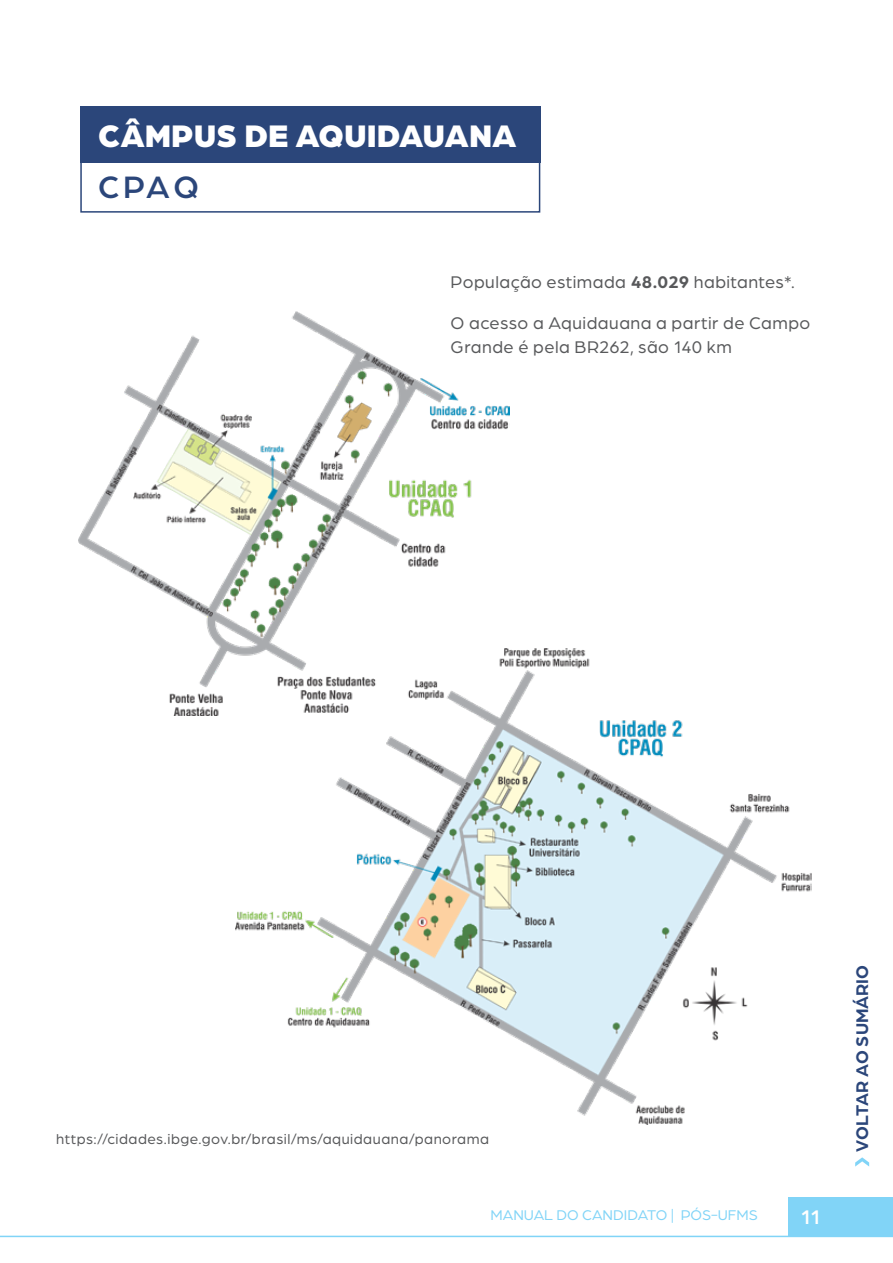
<style>
.page{position:relative;width:893px;height:1263px;background:#fff}
.page>*{position:absolute;margin:0;border:0;box-sizing:border-box;transform-origin:0 0}
.t1{font:900 33.15px "Arboria";color:#fff}
.t2{font:500 33px "Arboria";color:#2b467a}
.t3{font:500 21px "Arboria";color:#fff}
.t4{font:18px/24px "Arboria";letter-spacing:.025em;color:#58595b}
.t5{font:700 18px "Arboria";color:#2b467a}
.t6{font:15px "Arboria";letter-spacing:.035em;color:#58595b}
.t7{font:15px "Arboria";color:#81d4f7}
.s1{font-weight:700}
</style>
<div class="page">
<div style="left:788px;top:1197px;width:105px;height:39px;background:#81d4f7"></div>
<svg style="left:855px;top:1157px;width:14px;height:9px"></svg>
<svg style="left:0;top:1236px;width:893px;height:2px;background:#b4e5fa"></svg>
<img style="left:79px;top:312px;width:431px;height:404px">
<img style="left:235px;top:648px;width:576px;height:477px">
<div style="left:80px;top:106px;width:460px;height:57px;background:#2b467a"></div>
<div style="left:80px;top:106px;width:460px;height:107px;border:2px solid #2b467a"></div>
<h1 class="t1" style="left:98px;top:112px;width:420px">CÂMPUS DE AQUIDAUANA</h1>
<h2 class="t2" style="left:98px;top:165px;width:102px">CPAQ</h2>
<p class="t4" style="left:451px;top:269px;width:346px">População estimada <span class="s1">48.029</span> habitantes*.</p>
<p class="t4" style="left:451px;top:310px;width:361px">O acesso a Aquidauana a partir de Campo<br>Grande é pela BR262, são 140 km</p>
<p class="t6" style="left:56px;top:1129px;width:434px">https://cidades.ibge.gov.br/brasil/ms/aquidauana/panorama</p>
<p class="t7" style="left:490px;top:1205px;width:269px">MANUAL DO CANDIDATO | PÓS-UFMS</p>
<p class="t3" style="left:801px;top:1203px;width:21px">11</p>
<p class="t5" style="left:850px;top:1152px;width:188px;rotate:-90deg">VOLTAR AO SUMÁRIO</p>
</div>
